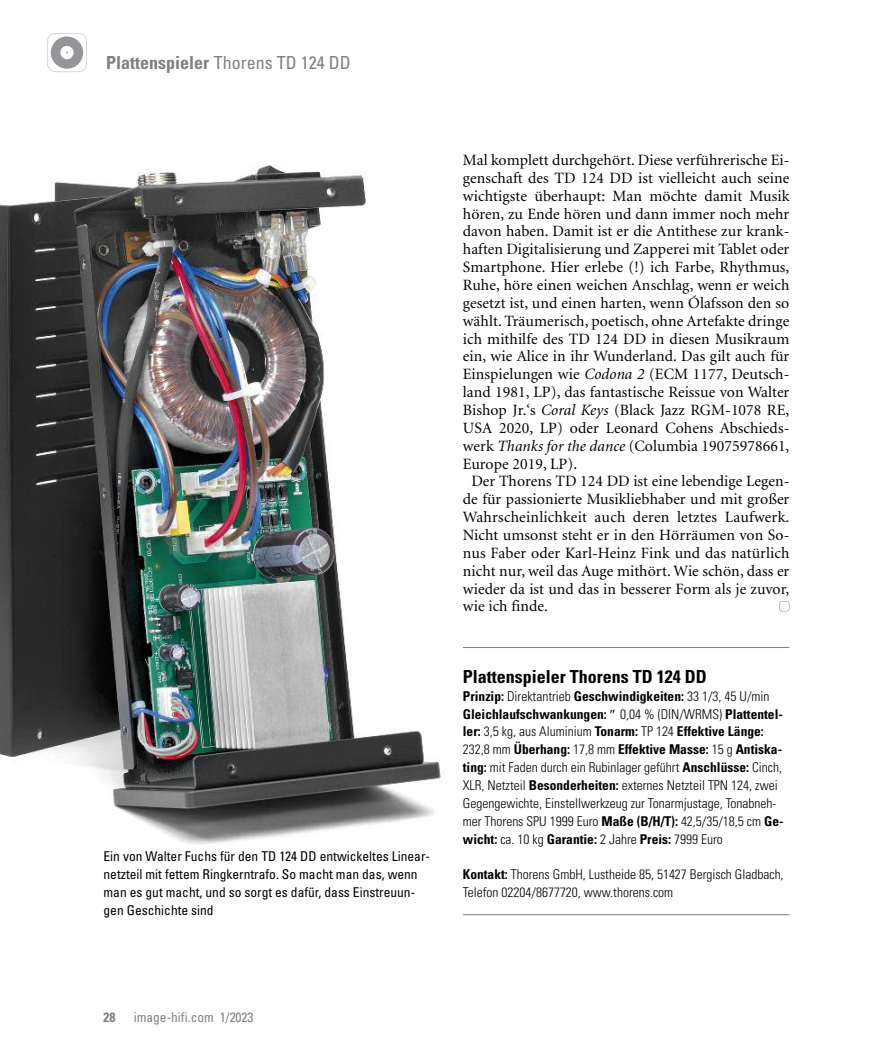
<style>
.page{position:relative;width:893px;height:1063px;background:#fff}
.page>*{position:absolute;margin:0;border:0;box-sizing:border-box;transform-origin:0 0}
.t1{font:700 condensed 18px "Univers";color:#808080}
.t2{font:700 condensed 18px "Univers";color:#000}
.t3{font:15.75px "Minion";letter-spacing:.005em;color:#000}
.t4{font:300 condensed 13.5px/17.9px "Univers";color:#000}
.t5{font:condensed 13.5px/17.9px "Univers";color:#000}
.t6{font:condensed 13.5px "Univers";color:#808080}
.t7{font:700 condensed 13.5px "Univers";color:#808080}
.s1{font-weight:400}
.s2{font-style:italic}
.s3{font-weight:700}
</style>
<div class="page">
<img style="left:0;top:165px;width:790px;height:751px">
<svg style="left:47px;top:33px;width:40px;height:39px"></svg>
<div style="left:780px;top:602px;width:9px;height:9px;background:#fff;border-radius:2px"></div>
<div style="left:779px;top:601px;width:10px;height:10px;border:1px solid #808080;border-radius:3px"></div>
<hr style="left:463px;top:647px;width:326px;height:1px;background:#808080">
<hr style="left:463px;top:914px;width:326px;height:1px;background:#808080">
<svg style="left:611px;top:709px;width:4px;height:4px"></svg>
<p class="t1" style="left:106px;top:56px;width:246px">Plattenspieler <span class="s1">Thorens TD 124 DD</span></p>
<p class="t5" style="left:104px;top:849px;width:328px">Ein von Walter Fuchs für den TD 124 DD entwickeltes Linear&shy;netzteil mit fettem Ringkerntrafo. So macht man das, wenn man es gut macht, und so sorgt es dafür, dass Einstreuun&shy;gen Geschichte sind</p>
<p class="t3" style="left:463px;top:154px;width:328px">Mal komplett durchgehört. Diese verführerische Ei-</p>
<p class="t3" style="left:463px;top:172px;width:328px">genschaft des TD 124 DD ist vielleicht auch seine</p>
<p class="t3" style="left:463px;top:190px;width:328px">wichtigste überhaupt: Man möchte damit Musik</p>
<p class="t3" style="left:463px;top:207px;width:328px">hören, zu Ende hören und dann immer noch mehr</p>
<p class="t3" style="left:463px;top:225px;width:328px">davon haben. Damit ist er die Antithese zur krank-</p>
<p class="t3" style="left:463px;top:243px;width:328px">haften Digitalisierung und Zapperei mit Tablet oder</p>
<p class="t3" style="left:463px;top:261px;width:328px">Smartphone. Hier erlebe (!) ich Farbe, Rhythmus,</p>
<p class="t3" style="left:463px;top:279px;width:328px">Ruhe, höre einen weichen Anschlag, wenn er weich</p>
<p class="t3" style="left:463px;top:297px;width:328px">gesetzt ist, und einen harten, wenn Ólafsson den so</p>
<p class="t3" style="left:463px;top:315px;width:328px">wählt. Träumerisch, poetisch, ohne Artefakte dringe</p>
<p class="t3" style="left:463px;top:332px;width:328px">ich mithilfe des TD 124 DD in diesen Musikraum</p>
<p class="t3" style="left:463px;top:350px;width:328px">ein, wie Alice in ihr Wunderland. Das gilt auch für</p>
<p class="t3" style="left:463px;top:368px;width:328px">Einspielungen wie <span class="s2">Codona 2</span> (ECM 1177, Deutsch-</p>
<p class="t3" style="left:463px;top:386px;width:328px">land 1981, LP), das fantastische Reissue von Walter</p>
<p class="t3" style="left:463px;top:404px;width:328px">Bishop Jr.‘s <span class="s2">Coral Keys</span> (Black Jazz RGM-1078 RE,</p>
<p class="t3" style="left:463px;top:422px;width:328px">USA 2020, LP) oder Leonard Cohens Abschieds-</p>
<p class="t3" style="left:463px;top:440px;width:328px">werk <span class="s2">Thanks for the dance</span> (Columbia 19075978661,</p>
<p class="t3" style="left:463px;top:457px;width:116px">Europe 2019, LP).</p>
<p class="t3" style="left:471px;top:475px;width:320px">Der Thorens TD 124 DD ist eine lebendige Legen-</p>
<p class="t3" style="left:463px;top:493px;width:328px">de für passionierte Musikliebhaber und mit großer</p>
<p class="t3" style="left:463px;top:511px;width:328px">Wahrscheinlichkeit auch deren letztes Laufwerk.</p>
<p class="t3" style="left:463px;top:529px;width:328px">Nicht umsonst steht er in den Hörräumen von So-</p>
<p class="t3" style="left:463px;top:547px;width:328px">nus Faber oder Karl-Heinz Fink und das natürlich</p>
<p class="t3" style="left:463px;top:565px;width:328px">nicht nur, weil das Auge mithört. Wie schön, dass er</p>
<p class="t3" style="left:463px;top:582px;width:328px">wieder da ist und das in besserer Form als je zuvor,</p>
<p class="t3" style="left:463px;top:600px;width:87px">wie ich finde.</p>
<p class="t2" style="left:463px;top:670px;width:245px">Plattenspieler Thorens TD 124 DD</p>
<p class="t4" style="left:463px;top:688px;width:322px"><span class="s3">Prinzip:</span> Direktantrieb <span class="s3">Geschwindigkeiten:</span> 33 1/3, 45 U/min <span class="s3">Gleichlaufschwankungen:</span> 0,04 % (DIN/WRMS) <span class="s3">Plattentel&shy;ler:</span> 3,5 kg, aus Aluminium <span class="s3">Tonarm:</span> TP 124 <span class="s3">Effektive Länge:<br></span>232,8 mm <span class="s3">Überhang:</span> 17,8 mm <span class="s3">Effektive Masse:</span> 15 g <span class="s3">Antiska&shy;ting:</span> mit Faden durch ein Rubinlager geführt <span class="s3">Anschlüsse:</span> Cinch, XLR, Netzteil <span class="s3">Besonderheiten:</span> externes Netzteil TPN 124, zwei Gegengewichte, Einstellwerkzeug zur Tonarmjustage, Tonabneh&shy;mer Thorens SPU 1999 Euro <span class="s3">Maße (B/H/T):</span> 42,5/35/18,5 cm <span class="s3">Ge&shy;wicht:</span> ca. 10 kg <span class="s3">Garantie:</span> 2 Jahre <span class="s3">Preis:</span> 7999 Euro</p>
<p class="t4" style="left:463px;top:867px;width:322px"><span class="s3">Kontakt:</span> Thorens GmbH, Lustheide 85, 51427 Bergisch Gladbach,<br>Telefon 02204/8677720, www.thorens.com</p>
<p class="t7" style="left:104px;top:1012px;width:13px">28</p>
<p class="t6" style="left:134px;top:1012px;width:121px">image-hifi.com 1/2023</p>
</div>
